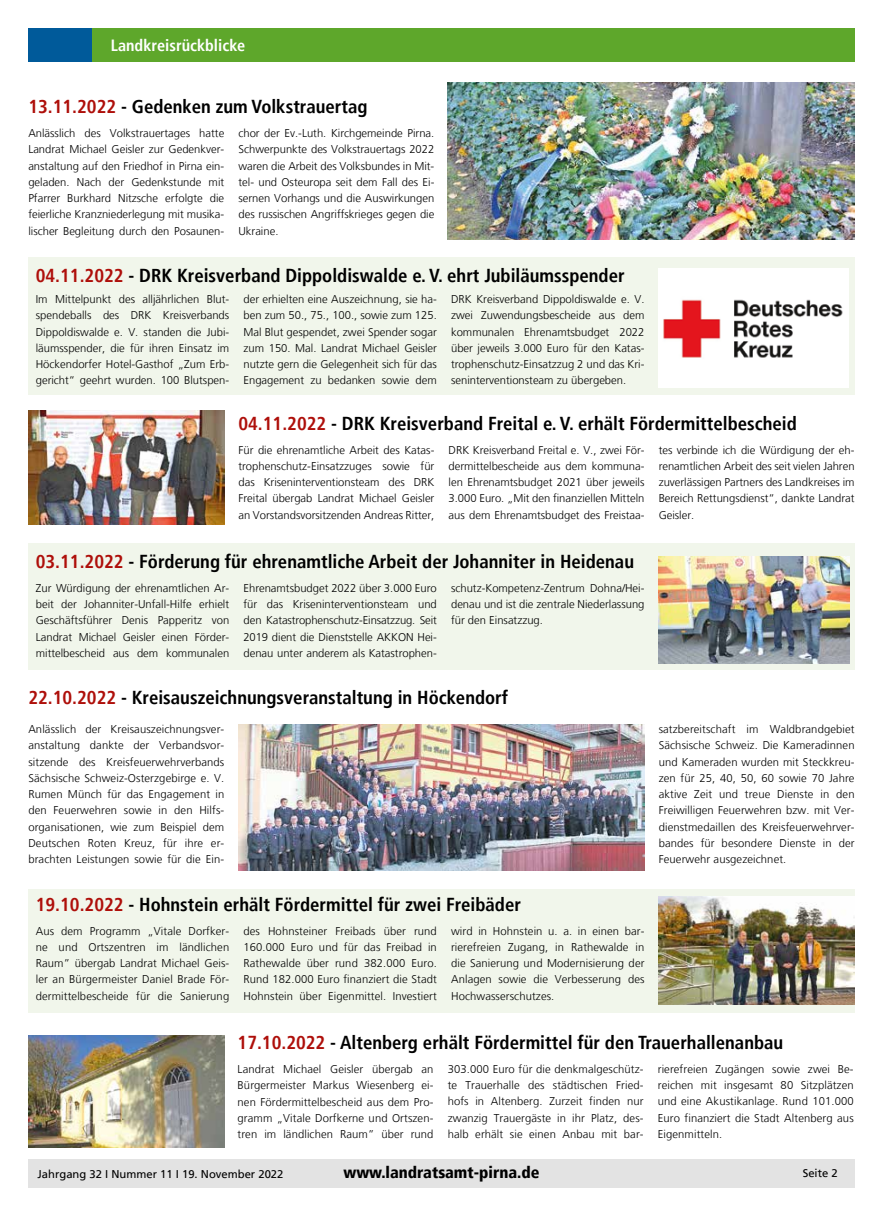
<style>
.page{position:relative;width:883px;height:1216px;background:#fff}
.page>*{position:absolute;margin:0;border:0;box-sizing:border-box;transform-origin:0 0}
.t1{font:700 condensed 18.75px "Frutiger";color:#000}
.t2{font:900 condensed 16.25px "Frutiger";color:#000}
.t3{font:700 condensed 16.25px "Frutiger";color:#fff}
.t4{font:300 11.25px/16.2px "Frutiger";color:#000;text-align:justify}
.t5{font:11.25px "Frutiger";color:#000}
.s1{color:#ae0f0a}
</style>
<div class="page">
<div style="left:40px;top:28px;width:814px;height:34px;background:#5ea72b"></div>
<div style="left:28px;top:28px;width:64px;height:34px;background:#005a9a"></div>
<div style="left:28px;top:1159px;width:826px;height:28px;background:#e3e3e3"></div>
<div style="left:28px;top:888px;width:826px;height:124px;background:#f1f6eb"></div>
<div style="left:28px;top:543px;width:826px;height:127px;background:#f1f6eb"></div>
<div style="left:28px;top:257px;width:826px;height:137px;background:#f1f6eb"></div>
<img style="left:447px;top:82px;width:406px;height:157px">
<div style="left:658px;top:268px;width:190px;height:120px;background:#fff"></div>
<img style="left:28px;top:410px;width:196px;height:114px">
<img style="left:658px;top:556px;width:191px;height:107px">
<img style="left:238px;top:724px;width:406px;height:146px">
<img style="left:658px;top:896px;width:196px;height:108px">
<img style="left:28px;top:1035px;width:196px;height:112px">
<img style="left:663px;top:299px;width:180px;height:59px">
<h2 class="t3" style="left:111px;top:36px;width:136px">Landkreisrückblicke</h2>
<h1 class="t1" style="left:28px;top:96px;width:340px"><span class="s1">13.11.2022</span> - Gedenken zum Volkstrauertag</h1>
<p class="t4" style="left:28px;top:125px;width:197px">Anlässlich des Volkstrauertages hatte Landrat Michael Geisler zur Gedenkver&shy;anstaltung auf den Friedhof in Pirna ein&shy;geladen. Nach der Gedenkstunde mit Pfarrer Burkhard Nitzsche erfolgte die feierliche Kranzniederlegung mit musika&shy;lischer Begleitung durch den Posaunen-</p>
<p class="t4" style="left:238px;top:125px;width:197px">chor der Ev.-Luth. Kirchgemeinde Pirna.<br>Schwerpunkte des Volkstrauertags 2022 waren die Arbeit des Volksbundes in Mit&shy;tel- und Osteuropa seit dem Fall des Ei&shy;sernen Vorhangs und die Auswirkungen des russischen Angriffskrieges gegen die Ukraine.</p>
<h1 class="t1" style="left:36px;top:264px;width:590px"><span class="s1">04.11.2022</span> - DRK Kreisverband Dippoldiswalde e. V. ehrt Jubiläumsspender</h1>
<p class="t4" style="left:36px;top:291px;width:195px">Im Mittelpunkt des alljährlichen Blut&shy;spendeballs des DRK Kreisverbands Dippoldiswalde e. V. standen die Jubi&shy;läumsspender, die für ihren Einsatz im Höckendorfer Hotel-Gasthof „Zum Erb&shy;gericht“ geehrt wurden. 100 Blutspen-</p>
<p class="t4" style="left:243px;top:291px;width:195px">der erhielten eine Auszeichnung, sie ha&shy;ben zum 50., 75., 100., sowie zum 125.<br>Mal Blut gespendet, zwei Spender sogar zum 150. Mal. Landrat Michael Geisler nutzte gern die Gelegenheit sich für das Engagement zu bedanken sowie dem</p>
<p class="t4" style="left:451px;top:291px;width:195px">DRK Kreisverband Dippoldiswalde e. V. zwei Zuwendungsbescheide aus dem kommunalen Ehrenamtsbudget 2022 über jeweils 3.000 Euro für den Katas&shy;trophenschutz-Einsatzzug 2 und das Kri&shy;seninterventionsteam zu übergeben.</p>
<h1 class="t1" style="left:238px;top:412px;width:559px"><span class="s1">04.11.2022</span> - DRK Kreisverband Freital e. V. erhält Fördermittelbescheid</h1>
<p class="t4" style="left:238px;top:442px;width:197px">Für die ehrenamtliche Arbeit des Katas&shy;trophenschutz-Einsatzzuges sowie für das Kriseninterventionsteam des DRK Freital übergab Landrat Michael Geisler an Vorstandsvorsitzenden Andreas Ritter,</p>
<p class="t4" style="left:448px;top:441px;width:197px">DRK Kreisverband Freital e. V., zwei För&shy;dermittelbescheide aus dem kommuna&shy;len Ehrenamtsbudget 2021 über jeweils 3.000 Euro. „Mit den finanziellen Mitteln aus dem Ehrenamtsbudget des Freistaa-</p>
<p class="t4" style="left:658px;top:441px;width:197px">tes verbinde ich die Würdigung der eh&shy;renamtlichen Arbeit des seit vielen Jahren zuverlässigen Partners des Landkreises im Bereich Rettungsdienst“, dankte Landrat Geisler.</p>
<h1 class="t1" style="left:36px;top:550px;width:599px"><span class="s1">03.11.2022</span> - Förderung für ehrenamtliche Arbeit der Johanniter in Heidenau</h1>
<p class="t4" style="left:36px;top:580px;width:195px">Zur Würdigung der ehrenamtlichen Ar&shy;beit der Johanniter-Unfall-Hilfe erhielt Geschäftsführer Denis Papperitz von Landrat Michael Geisler einen Förder&shy;mittelbescheid aus dem kommunalen</p>
<p class="t4" style="left:243px;top:580px;width:195px">Ehrenamtsbudget 2022 über 3.000 Euro für das Kriseninterventionsteam und den Katastrophenschutz-Einsatzzug. Seit 2019 dient die Dienststelle AKKON Hei&shy;denau unter anderem als Katastrophen-</p>
<p class="t4" style="left:451px;top:580px;width:195px">schutz-Kompetenz-Zentrum Dohna/Hei&shy;denau und ist die zentrale Niederlassung für den Einsatzzug.</p>
<h1 class="t1" style="left:28px;top:686px;width:481px"><span class="s1">22.10.2022</span> - Kreisauszeichnungsveranstaltung in Höckendorf</h1>
<p class="t4" style="left:28px;top:721px;width:197px">Anlässlich der Kreisauszeichnungsver&shy;anstaltung dankte der Verbandsvor&shy;sitzende des Kreisfeuerwehrverbands Sächsische Schweiz-Osterzgebirge e. V.<br>Rumen Münch für das Engagement in den Feuerwehren sowie in den Hilfs&shy;organisationen, wie zum Beispiel dem Deutschen Roten Kreuz, für ihre er&shy;brachten Leistungen sowie für die Ein-</p>
<p class="t4" style="left:658px;top:721px;width:197px">satzbereitschaft im Waldbrandgebiet Sächsische Schweiz. Die Kameradinnen und Kameraden wurden mit Steckkreu&shy;zen für 25, 40, 50, 60 sowie 70 Jahre aktive Zeit und treue Dienste in den Freiwilligen Feuerwehren bzw. mit Ver&shy;dienstmedaillen des Kreisfeuerwehrver&shy;bandes für besondere Dienste in der Feuerwehr ausgezeichnet.</p>
<h1 class="t1" style="left:36px;top:893px;width:486px"><span class="s1">19.10.2022</span> - Hohnstein erhält Fördermittel für zwei Freibäder</h1>
<p class="t4" style="left:36px;top:922px;width:195px">Aus dem Programm „Vitale Dorfker&shy;ne und Ortszentren im ländlichen Raum” übergab Landrat Michael Geis&shy;ler an Bürgermeister Daniel Brade För&shy;dermittelbescheide für die Sanierung</p>
<p class="t4" style="left:243px;top:922px;width:195px">des Hohnsteiner Freibads über rund 160.000 Euro und für das Freibad in Rathewalde über rund 382.000 Euro.<br>Rund 182.000 Euro finanziert die Stadt Hohnstein über Eigenmittel. Investiert</p>
<p class="t4" style="left:451px;top:922px;width:195px">wird in Hohnstein u. a. in einen bar&shy;rierefreien Zugang, in Rathewalde in die Sanierung und Modernisierung der Anlagen sowie die Verbesserung des Hochwasserschutzes.</p>
<h1 class="t1" style="left:237px;top:1031px;width:547px"><span class="s1">17.10.2022</span> - Altenberg erhält Fördermittel für den Trauerhallenanbau</h1>
<p class="t4" style="left:237px;top:1061px;width:197px">Landrat Michael Geisler übergab an Bürgermeister Markus Wiesenberg ei&shy;nen Fördermittelbescheid aus dem Pro&shy;gramm „Vitale Dorfkerne und Ortszen&shy;tren im ländlichen Raum” über rund</p>
<p class="t4" style="left:447px;top:1061px;width:197px">303.000 Euro für die denkmalgeschütz&shy;te Trauerhalle des städtischen Fried&shy;hofs in Altenberg. Zurzeit finden nur zwanzig Trauergäste in ihr Platz, des&shy;halb erhält sie einen Anbau mit bar-</p>
<p class="t4" style="left:657px;top:1061px;width:197px">rierefreien Zugängen sowie zwei Be&shy;reichen mit insgesamt 80 Sitzplätzen und eine Akustikanlage. Rund 101.000<br>Euro finanziert die Stadt Altenberg aus Eigenmitteln.</p>
<p class="t5" style="left:38px;top:1167px;width:247px">Jahrgang 32 I Nummer 11 I 19. November 2022</p>
<h2 class="t2" style="left:343px;top:1162px;width:197px">www.landratsamt-pirna.de</h2>
<p class="t5" style="left:802px;top:1166px;width:37px">Seite 2</p>
</div>
